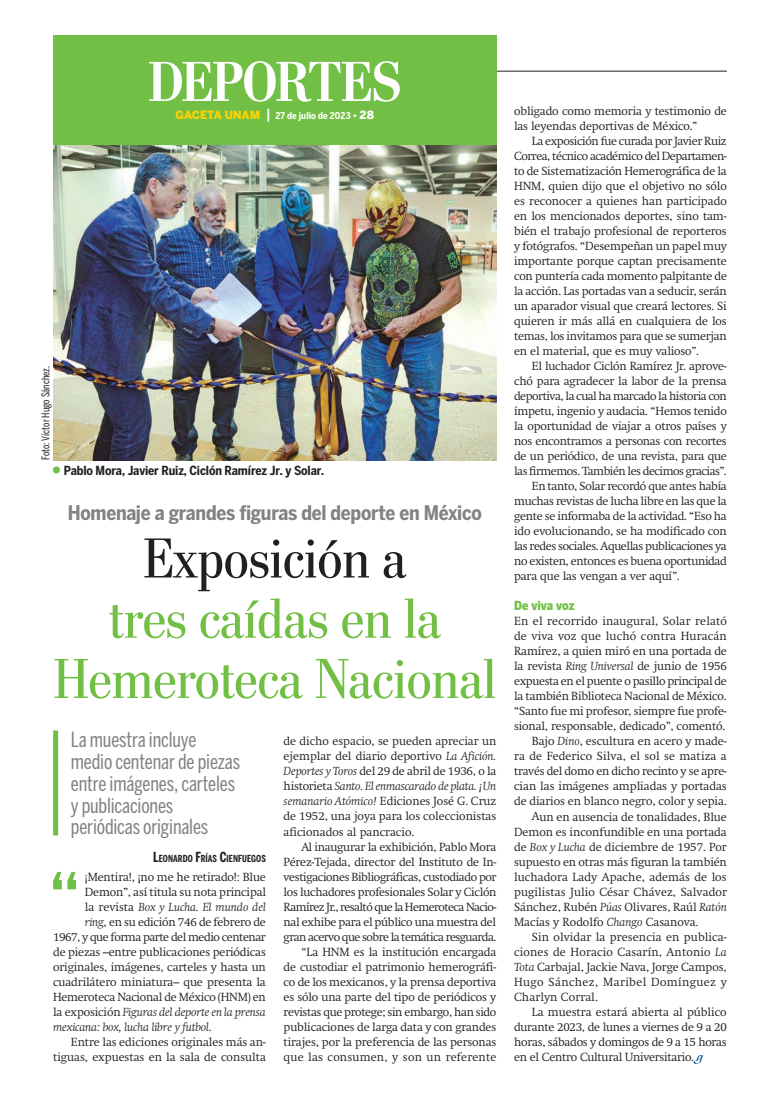
<style>
.page{position:relative;width:780px;height:1117px;background:#fff}
.page>*{position:absolute;margin:0;border:0;box-sizing:border-box;transform-origin:0 0}
.t1{font:500 72.38px "Benton Sans Cond";color:#71bf44}
.t2{font:56.25px/60.2px "Stilson";color:#71bf44;text-align:center}
.t3{font:56.25px "Stilson";color:#231f20}
.t4{font:700 56.25px "Stilson";letter-spacing:-.01em;color:#fff}
.t5{font:20.62px/21.9px "Benton Sans Comp";letter-spacing:-.01em;color:#808285}
.t6{font:700 20px "Benton Sans Cond";letter-spacing:-.015em;color:#808285}
.t7{font:700 12.5px "Benton Sans Cond";letter-spacing:-.01em;color:#231f20}
.t8{font:900 12.5px "Benton Sans Cond";color:#71bf44}
.t9{font:300 11.62px/15px "Swift";letter-spacing:-.01em;color:#231f20;text-align:justify}
.t10{font:300 11.62px "Swift";letter-spacing:.01em;color:#231f20}
.t11{font:italic 300 11.62px "Swift";letter-spacing:-.01em;color:#231f20}
.t12{font:300 11.62px "Swift";letter-spacing:.015em;color:#231f20}
.t13{font:300 11.62px "Swift";letter-spacing:-.03em;color:#231f20}
.t14{font:300 11.62px "Swift";letter-spacing:-.035em;color:#231f20}
.t15{font:300 11.62px "Swift";letter-spacing:-.04em;color:#231f20}
.t16{font:300 11.62px "Swift";letter-spacing:.03em;color:#231f20}
.t17{font:10.62px "Benton Sans Comp";color:#231f20}
.t18{font:700 9.62px "Benton Sans Comp";letter-spacing:.01em;color:#231f20}
.t19{font:700 9.38px "Benton Sans Cond";letter-spacing:.01em;color:#fff}
.s1{font-family:"Benton Sans";font-weight:900;font-size:11.25px;color:#fed304}
.s2{font-weight:500;font-size:13.75px}
.s3{font-family:"Benton Sans";font-weight:900}
.s4{font-family:"Benton Sans";font-weight:900;font-size:11.25px}
.s5{font-style:italic}
.s6{font-size:13.75px}
.s7{font-style:normal}
</style>
<div class="page">
<img style="left:53px;top:145px;width:443px;height:315px">
<hr style="left:53px;top:71px;width:673px;height:1px;background:#231f20">
<div style="left:53px;top:35px;width:443px;height:110px;background:#71bf44"></div>
<div style="left:53px;top:730px;width:5px;height:105px;background:#71bf44"></div>
<svg style="left:693px;top:1055px;width:10px;height:8px"></svg>
<h2 class="t4" style="left:148px;top:48px;width:254px">DEPORTES</h2>
<p class="t17" style="left:39px;top:460px;width:96px;rotate:-90deg">Foto: Víctor Hugo Sánchez.</p>
<p class="t19" style="left:175px;top:110px;width:200px"><span class="s1">GACETA UNAM</span> <span class="s2">|</span> 27 de julio de 2023 <span class="s3">•</span> <span class="s4">28</span></p>
<p class="t7" style="left:64px;top:463px;width:262px">Pablo Mora, Javier Ruiz, Ciclón Ramírez Jr. y Solar.</p>
<h3 class="t6" style="left:68px;top:501px;width:415px">Homenaje a grandes figuras del deporte en México</h3>
<h2 class="t3" style="left:143px;top:525px;width:264px">Exposición a</h2>
<h2 class="t2" style="left:53px;top:588px;width:444px">tres caídas en la<br>Hemeroteca Nacional</h2>
<p class="t9" style="left:283px;top:733px;width:214px">de dicho espacio, se pueden apreciar un ejemplar del diario deportivo <span class="s5">La Afición.<br>Deportes y Toros</span> del 29 de abril de 1936, o la historieta <span class="s5">Santo. El enmascarado de plata. ¡Un semanario Atómico!</span> Ediciones José G. Cruz de 1952, una joya para los coleccionistas aficionados al pancracio.</p>
<p class="t9" style="left:283px;top:838px;width:214px;text-align:right">Al inaugurar la exhibición, Pablo Mora Pérez-Tejada, director del Instituto de In&shy;vestigaciones Bibliográficas, custodiado por los luchadores profesionales Solar y Ciclón Ramírez Jr., resaltó que la Hemeroteca Nacio&shy;nal exhibe para el público una muestra del gran acervo que sobre la temática resguarda. “La HNM es la institución encargada<br>de custodiar el patrimonio hemerográfi&shy;co de los mexicanos, y la prensa deportiva es sólo una parte del tipo de periódicos y revistas que protege; sin embargo, han sido publicaciones de larga data y con grandes tirajes, por la preferencia de las personas que las consumen, y son un referente</p>
<h3 class="t5" style="left:71px;top:728px;width:171px">La muestra incluye medio centenar de piezas entre imágenes, carteles y publicaciones periódicas originales</h3>
<p class="t18" style="left:153px;top:853px;width:114px"><span class="s6">L</span>EONARDO <span class="s6">F</span>RÍAS <span class="s6">C</span>IENFUEGOS</p>
<h1 class="t1" style="left:49px;top:856px;width:33px">“</h1>
<p class="t9" style="left:85px;top:868px;width:182px">¡Mentira!, ¡no me he retirado!: Blue</p>
<p class="t9" style="left:85px;top:883px;width:182px">Demon”, así titula su nota principal</p>
<p class="t11" style="left:85px;top:899px;width:182px"><span class="s7">la revista</span> Box y Lucha. El mundo del</p>
<p class="t9" style="left:85px;top:913px;width:182px"><span class="s5">ring</span>, en su edición 746 de febrero de</p>
<p class="t14" style="left:53px;top:929px;width:214px">1967, y que forma parte del medio centenar</p>
<p class="t9" style="left:53px;top:943px;width:214px">de piezas –entre publicaciones periódicas</p>
<p class="t9" style="left:53px;top:958px;width:214px">originales, imágenes, carteles y hasta un</p>
<p class="t9" style="left:53px;top:973px;width:214px">cuadrilátero miniatura– que presenta la</p>
<p class="t9" style="left:53px;top:988px;width:214px">Hemeroteca Nacional de México (HNM) en</p>
<p class="t11" style="left:53px;top:1004px;width:214px"><span class="s7">la exposición</span> Figuras del deporte en la prensa</p>
<p class="t11" style="left:53px;top:1019px;width:160px">mexicana: box, lucha libre y futbol<span class="s7">.</span></p>
<p class="t9" style="left:71px;top:1033px;width:196px">Entre las ediciones originales más an-</p>
<p class="t9" style="left:53px;top:1048px;width:214px">tiguas, expuestas en la sala de consulta</p>
<p class="t9" style="left:514px;top:103px;width:214px">obligado como memoria y testimonio de las leyendas deportivas de México.”</p>
<p class="t9" style="left:514px;top:133px;width:214px;text-indent:18px">La exposición fue curada por Javier Ruiz Correa, técnico académico del Departamen&shy;to de Sistematización Hemerográfica de la HNM, quien dijo que el objetivo no sólo es reconocer a quienes han participado en los mencionados deportes, sino tam&shy;bién el trabajo profesional de reporteros y fotógrafos. “Desempeñan un papel muy importante porque captan precisamente con puntería cada momento palpitante de la acción. Las portadas van a seducir, serán un aparador visual que creará lectores. Si quieren ir más allá en cualquiera de los temas, los invitamos para que se sumerjan en el material, que es muy valioso”.</p>
<p class="t9" style="left:531px;top:358px;width:196px">El luchador Ciclón Ramírez Jr. aprove-</p>
<p class="t9" style="left:514px;top:373px;width:214px">chó para agradecer la labor de la prensa</p>
<p class="t15" style="left:514px;top:389px;width:214px">deportiva, la cual ha marcado la historia con</p>
<p class="t9" style="left:514px;top:403px;width:214px">ímpetu, ingenio y audacia. “Hemos tenido</p>
<p class="t9" style="left:514px;top:418px;width:214px">la oportunidad de viajar a otros países y</p>
<p class="t9" style="left:514px;top:433px;width:214px">nos encontramos a personas con recortes</p>
<p class="t9" style="left:514px;top:448px;width:214px">de un periódico, de una revista, para que</p>
<p class="t14" style="left:514px;top:464px;width:214px">las firmemos. También les decimos gracias”.</p>
<p class="t9" style="left:531px;top:478px;width:196px">En tanto, Solar recordó que antes había</p>
<p class="t9" style="left:514px;top:493px;width:214px">muchas revistas de lucha libre en las que la</p>
<p class="t9" style="left:514px;top:508px;width:214px">gente se informaba de la actividad. “Eso ha</p>
<p class="t9" style="left:514px;top:523px;width:214px">ido evolucionando, se ha modificado con</p>
<p class="t13" style="left:514px;top:539px;width:214px">las redes sociales. Aquellas publicaciones ya</p>
<p class="t9" style="left:514px;top:553px;width:214px">no existen, entonces es buena oportunidad</p>
<p class="t9" style="left:514px;top:568px;width:167px">para que las vengan a ver aquí”.</p>
<p class="t8" style="left:514px;top:598px;width:62px">De viva voz</p>
<p class="t12" style="left:514px;top:614px;width:214px">En el recorrido inaugural, Solar relató</p>
<p class="t12" style="left:514px;top:629px;width:214px">de viva voz que luchó contra Huracán</p>
<p class="t9" style="left:514px;top:643px;width:214px">Ramírez, a quien miró en una portada de</p>
<p class="t9" style="left:514px;top:658px;width:214px">la revista <span class="s5">Ring Universal</span> de junio de 1956</p>
<p class="t13" style="left:514px;top:674px;width:214px">expuesta en el puente o pasillo principal de</p>
<p class="t9" style="left:514px;top:688px;width:214px">la también Biblioteca Nacional de México.</p>
<p class="t9" style="left:514px;top:703px;width:214px">“Santo fue mi profesor, siempre fue profe-</p>
<p class="t9" style="left:514px;top:718px;width:213px">sional, responsable, dedicado”, comentó.</p>
<p class="t9" style="left:531px;top:733px;width:196px">Bajo <span class="s5">Dino</span>, escultura en acero y made-</p>
<p class="t10" style="left:514px;top:749px;width:214px">ra de Federico Silva, el sol se matiza a</p>
<p class="t9" style="left:514px;top:763px;width:214px">través del domo en dicho recinto y se apre-</p>
<p class="t9" style="left:514px;top:778px;width:214px">cian las imágenes ampliadas y portadas</p>
<p class="t9" style="left:514px;top:793px;width:214px">de diarios en blanco negro, color y sepia.</p>
<p class="t9" style="left:531px;top:808px;width:196px">Aun en ausencia de tonalidades, Blue</p>
<p class="t9" style="left:514px;top:823px;width:214px">Demon es inconfundible en una portada</p>
<p class="t9" style="left:514px;top:838px;width:214px">de <span class="s5">Box y Lucha</span> de diciembre de 1957. Por</p>
<p class="t9" style="left:514px;top:853px;width:214px">supuesto en otras más figuran la también</p>
<p class="t10" style="left:514px;top:869px;width:214px">luchadora Lady Apache, además de los</p>
<p class="t10" style="left:514px;top:884px;width:214px">pugilistas Julio César Chávez, Salvador</p>
<p class="t9" style="left:514px;top:898px;width:214px">Sánchez, Rubén <span class="s5">Púas</span> Olivares, Raúl <span class="s5">Ratón</span></p>
<p class="t9" style="left:514px;top:913px;width:186px">Macías y Rodolfo <span class="s5">Chango</span> Casanova.</p>
<p class="t10" style="left:531px;top:929px;width:196px">Sin olvidar la presencia en publica-</p>
<p class="t12" style="left:514px;top:944px;width:214px">ciones de Horacio Casarín, Antonio <span class="s5">La</span></p>
<p class="t9" style="left:514px;top:958px;width:214px"><span class="s5">Tota</span> Carbajal, Jackie Nava, Jorge Campos,</p>
<p class="t16" style="left:514px;top:974px;width:214px">Hugo Sánchez, Maribel Domínguez y</p>
<p class="t10" style="left:514px;top:989px;width:85px">Charlyn Corral.</p>
<p class="t9" style="left:531px;top:1003px;width:196px">La muestra estará abierta al público</p>
<p class="t9" style="left:514px;top:1018px;width:214px">durante 2023, de lunes a viernes de 9 a 20</p>
<p class="t9" style="left:514px;top:1033px;width:214px">horas, sábados y domingos de 9 a 15 horas</p>
<p class="t9" style="left:514px;top:1048px;width:181px">en el Centro Cultural Universitario.</p>
</div>
